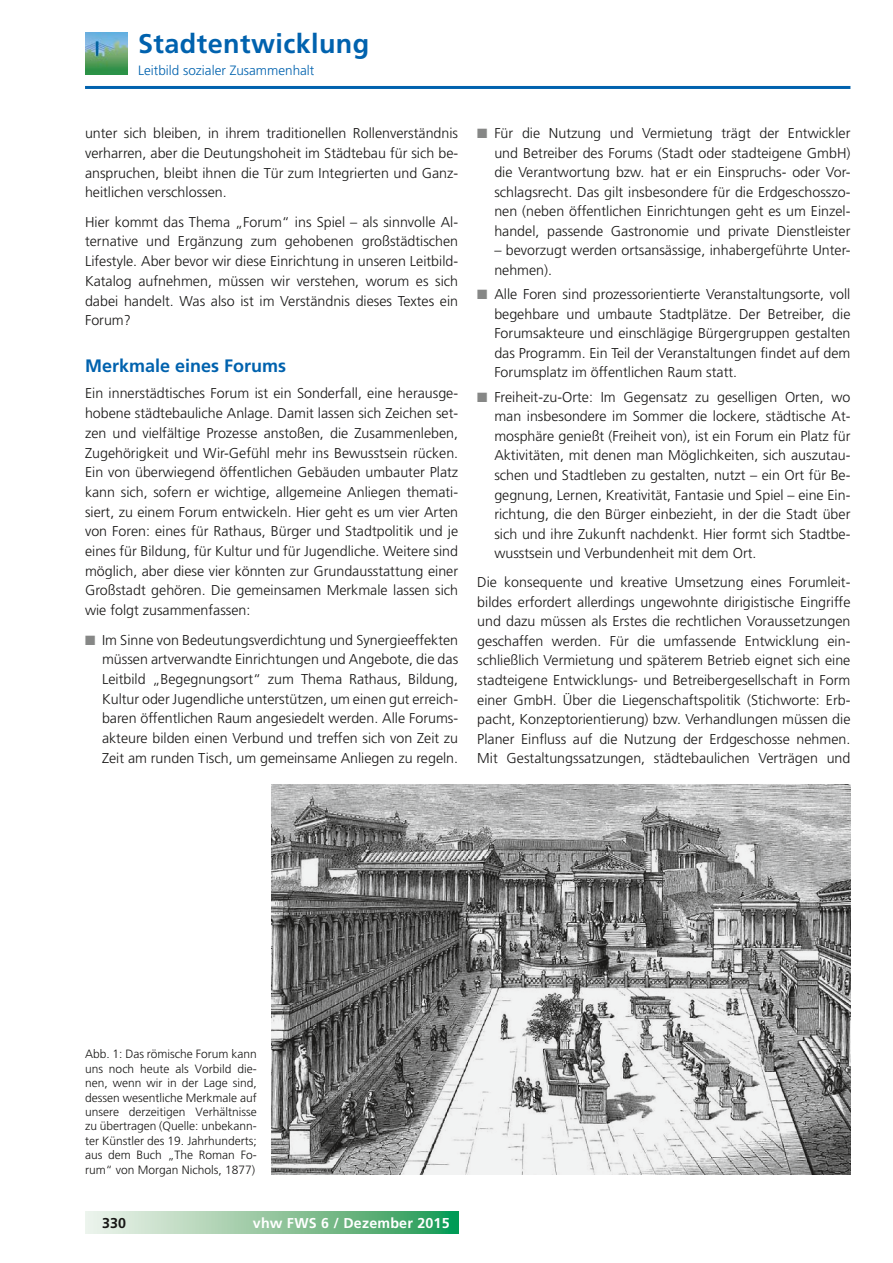
<style>
.page{position:relative;width:893px;height:1263px;background:#fff}
.page>*{position:absolute;margin:0;border:0;box-sizing:border-box;transform-origin:0 0}
.t1{font:700 27px "Frutiger LT";letter-spacing:.015em;color:#0062ae}
.t2{font:700 18px "Frutiger LT";color:#0062ae}
.t3{font:300 14.25px/19.5px "Frutiger LT";color:#181716;text-align:justify}
.t4{font:700 14.25px "Frutiger LT";letter-spacing:.015em;color:#fff}
.t5{font:700 14.25px "Frutiger LT";color:#181716}
.t6{font:300 13.5px "Frutiger LT";color:#0062ae}
.t7{font:300 12px/14.4px "Frutiger CE";color:#181716;text-align:justify}
.s1{color:#868786}
</style>
<div class="page">
<hr style="left:85px;top:86px;width:765px;height:3px;background:#0062ae">
<svg style="left:85px;top:1212px;width:373px;height:21px;background:#8dc69f"></svg>
<img style="left:85px;top:32px;width:42px;height:43px">
<img style="left:272px;top:785px;width:578px;height:389px">
<h1 class="t1" style="left:138px;top:28px;width:233px">Stadtentwicklung</h1>
<p class="t6" style="left:138px;top:62px;width:178px">Leitbild sozialer Zusammenhalt</p>
<p class="t3" style="left:85px;top:124px;width:375px">unter sich bleiben, in ihrem traditionellen Rollenverständnis verharren, aber die Deutungshoheit im Städtebau für sich be&shy;anspruchen, bleibt ihnen die Tür zum Integrierten und Ganz&shy;heitlichen verschlossen.</p>
<p class="t3" style="left:85px;top:212px;width:375px">Hier kommt das Thema „Forum“ ins Spiel – als sinnvolle Al&shy;ternative und Ergänzung zum gehobenen großstädtischen Lifestyle. Aber bevor wir diese Einrichtung in unseren Leitbild-Katalog aufnehmen, müssen wir verstehen, worum es sich dabei handelt. Was also ist im Verständnis dieses Textes ein Forum?</p>
<p class="t2" style="left:85px;top:356px;width:203px">Merkmale eines Forums</p>
<p class="t3" style="left:85px;top:384px;width:375px">Ein innerstädtisches Forum ist ein Sonderfall, eine herausge&shy;hobene städtebauliche Anlage. Damit lassen sich Zeichen set&shy;zen und vielfältige Prozesse anstoßen, die Zusammenleben, Zugehörigkeit und Wir-Gefühl mehr ins Bewusstsein rücken.<br>Ein von überwiegend öffentlichen Gebäuden umbauter Platz kann sich, sofern er wichtige, allgemeine Anliegen themati&shy;siert, zu einem Forum entwickeln. Hier geht es um vier Arten von Foren: eines für Rathaus, Bürger und Stadtpolitik und je eines für Bildung, für Kultur und für Jugendliche. Weitere sind möglich, aber diese vier könnten zur Grundausstattung einer Großstadt gehören. Die gemeinsamen Merkmale lassen sich wie folgt zusammenfassen:</p>
<p class="t3" style="left:102px;top:630px;width:358px;text-indent:-17px"><span class="s1">■</span> Im Sinne von Bedeutungsverdichtung und Synergieeffekten müssen artverwandte Einrichtungen und Angebote, die das Leitbild „Begegnungsort“ zum Thema Rathaus, Bildung, Kultur oder Jugendliche unterstützen, um einen gut erreich&shy;baren öffentlichen Raum angesiedelt werden. Alle Forums&shy;akteure bilden einen Verbund und treffen sich von Zeit zu Zeit am runden Tisch, um gemeinsame Anliegen zu regeln.</p>
<p class="t3" style="left:494px;top:124px;width:358px;text-indent:-17px"><span class="s1">■</span> Für die Nutzung und Vermietung trägt der Entwickler und Betreiber des Forums (Stadt oder stadteigene GmbH) die Verantwortung bzw. hat er ein Einspruchs- oder Vor&shy;schlagsrecht. Das gilt insbesondere für die Erdgeschosszo&shy;nen (neben öffentlichen Einrichtungen geht es um Einzel&shy;handel, passende Gastronomie und private Dienstleister</p>
<p class="t3" style="left:494px;top:241px;width:358px">– bevorzugt werden ortsansässige, inhabergeführte Unter&shy;nehmen).</p>
<p class="t3" style="left:494px;top:285px;width:358px;text-indent:-17px"><span class="s1">■</span> Alle Foren sind prozessorientierte Veranstaltungsorte, voll begehbare und umbaute Stadtplätze. Der Betreiber, die Forumsakteure und einschlägige Bürgergruppen gestalten das Programm. Ein Teil der Veranstaltungen findet auf dem Forumsplatz im öffentlichen Raum statt.</p>
<p class="t3" style="left:494px;top:387px;width:358px;text-indent:-17px"><span class="s1">■</span> Freiheit-zu-Orte: Im Gegensatz zu geselligen Orten, wo man insbesondere im Sommer die lockere, städtische At&shy;mosphäre genießt (Freiheit von), ist ein Forum ein Platz für Aktivitäten, mit denen man Möglichkeiten, sich auszutau&shy;schen und Stadtleben zu gestalten, nutzt – ein Ort für Be&shy;gegnung, Lernen, Kreativität, Fantasie und Spiel – eine Ein&shy;richtung, die den Bürger einbezieht, in der die Stadt über sich und ihre Zukunft nachdenkt. Hier formt sich Stadtbe&shy;wusstsein und Verbundenheit mit dem Ort.</p>
<p class="t3" style="left:477px;top:573px;width:375px">Die konsequente und kreative Umsetzung eines Forumleit&shy;bildes erfordert allerdings ungewohnte dirigistische Eingriffe und dazu müssen als Erstes die rechtlichen Voraussetzungen geschaffen werden. Für die umfassende Entwicklung ein&shy;schließlich Vermietung und späterem Betrieb eignet sich eine stadteigene Entwicklungs- und Betreibergesellschaft in Form einer GmbH. Über die Liegenschaftspolitik (Stichworte: Erb&shy;pacht, Konzeptorientierung) bzw. Verhandlungen müssen die Planer Einfluss auf die Nutzung der Erdgeschosse nehmen.<br>Mit Gestaltungssatzungen, städtebaulichen Verträgen und</p>
<p class="t7" style="left:85px;top:1047px;width:173px">Abb. 1: Das römische Forum kann uns noch heute als Vorbild die&shy;nen, wenn wir in der Lage sind, dessen wesentliche Merkmale auf unsere derzeitigen Verhältnisse zu übertragen (Quelle: unbekann&shy;ter Künstler des 19. Jahrhunderts; aus dem Buch „The Roman Fo&shy;rum“ von Morgan Nichols, 1877)</p>
<p class="t5" style="left:102px;top:1214px;width:26px">330</p>
<p class="t4" style="left:253px;top:1214px;width:198px">vhw FWS 6 / Dezember 2015</p>
</div>
